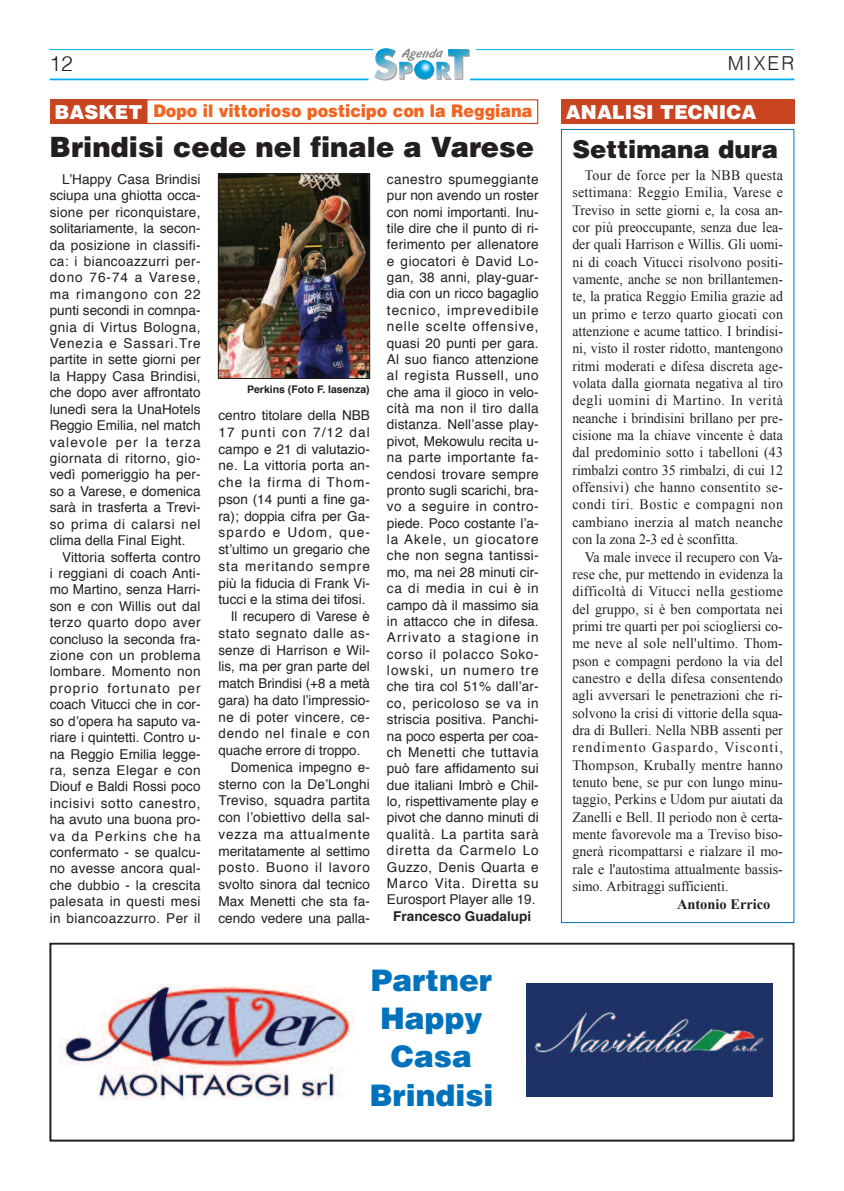
<style>
.page{position:relative;width:844px;height:1191px;background:#fff}
.page>*{position:absolute;margin:0;border:0;box-sizing:border-box;transform-origin:0 0}
.t1{font:900 29.75px/38.3px "Helvetica";color:#0072bc;text-align:center}
.t2{font:900 28px "Helvetica";color:#231f20}
.t3{font:900 24.5px "Helvetica";color:#231f20}
.t4{font:300 21px "Helvetica";color:#231f20}
.t5{font:900 19.25px "Helvetica";color:#fff}
.t6{font:300 19.25px "Helvetica";letter-spacing:.11em;color:#231f20}
.t7{font:900 17.32px "Helvetica";color:#f36421;scale:.92 1}
.t8{font:14.35px/17.3px "Times New Roman";color:#231f20;text-align:justify;scale:.96 1}
.t9{font:14.35px/17.3px "Times New Roman";color:#231f20;text-align:justify}
.t10{font:700 14.35px "Times New Roman";color:#231f20}
.t11{font:13.65px/16.4px "Helvetica";letter-spacing:.01em;color:#231f20;text-align:justify}
.t12{font:13.65px "Helvetica";letter-spacing:.06em;color:#231f20}
.t13{font:13.65px "Helvetica";letter-spacing:.05em;color:#231f20}
.t14{font:13.65px "Helvetica";letter-spacing:.035em;color:#231f20}
.t15{font:700 13.65px "Helvetica";color:#231f20}
.t16{font:13.65px "Helvetica";letter-spacing:.07em;color:#231f20}
.t17{font:13.65px "Helvetica";letter-spacing:.065em;color:#231f20}
.t18{font:13.65px "Helvetica";letter-spacing:.08em;color:#231f20}
.t19{font:13.65px "Helvetica";letter-spacing:.075em;color:#231f20}
.t20{font:13.65px "Helvetica";letter-spacing:.085em;color:#231f20}
.t21{font:700 10.5px "Helvetica";color:#231f20}
</style>
<div class="page">
<svg style="left:374px;top:48px;width:95px;height:32px"></svg>
<hr style="left:50px;top:49px;width:323px;height:1px;background:#00aeef">
<hr style="left:476px;top:49px;width:318px;height:1px;background:#00aeef">
<hr style="left:50px;top:78px;width:318px;height:2px;background:#00aeef">
<hr style="left:470px;top:78px;width:324px;height:2px;background:#00aeef">
<div style="left:50px;top:943px;width:744px;height:198px;border:2px solid #231f20"></div>
<img style="left:526px;top:983px;width:246px;height:113px">
<img style="left:58px;top:984px;width:298px;height:115px">
<div style="left:146px;top:99px;width:392px;height:25px;border:1px solid #c94522"></div>
<img style="left:220px;top:176px;width:148px;height:201px">
<div style="left:218px;top:174px;width:152px;height:205px;border:1px solid #231f20"></div>
<div style="left:50px;top:99px;width:97px;height:25px;background:#c94522"></div>
<div style="left:561px;top:99px;width:233px;height:25px;background:#c94522"></div>
<div style="left:561px;top:129px;width:233px;height:794px;border:1px solid #0072bc"></div>
<h3 class="t4" style="left:50px;top:55px;width:25px">12</h3>
<h3 class="t6" style="left:727px;top:56px;width:68px">MIXER</h3>
<p class="t7" style="left:153px;top:101px;width:413px">Dopo il vittorioso posticipo con la Reggiana</p>
<h2 class="t2" style="left:50px;top:131px;width:486px">Brindisi cede nel finale a Varese</h2>
<p class="t11" style="left:50px;top:172px;width:152px;text-indent:12px">L’Happy Casa Brindisi sciupa una ghiotta occa&shy;sione per riconquistare, solitariamente, la secon&shy;da posizione in classifi&shy;ca: i biancoazzurri per&shy;dono 76-74 a Varese, ma rimangono con 22 punti secondi in comnpa&shy;gnia di Virtus Bologna, Venezia e Sassari.Tre partite in sette giorni per la Happy Casa Brindisi, che dopo aver affrontato lunedì sera la UnaHotels Reggio Emilia, nel match valevole per la terza giornata di ritorno, gio&shy;vedì pomeriggio ha per&shy;so a Varese, e domenica sarà in trasferta a Trevi&shy;so prima di calarsi nel clima della Final Eight.</p>
<p class="t11" style="left:50px;top:549px;width:152px;text-indent:12px">Vittoria sofferta contro i reggiani di coach Anti&shy;mo Martino, senza Harri&shy;son e con Willis out dal terzo quarto dopo aver concluso la seconda fra&shy;zione con un problema lombare. Momento non proprio fortunato per coach Vitucci che in cor&shy;so d’opera ha saputo va&shy;riare i quintetti. Contro u&shy;na Reggio Emilia legge&shy;ra, senza Elegar e con Diouf e Baldi Rossi poco incisivi sotto canestro, ha avuto una buona pro&shy;va da Perkins che ha confermato - se qualcu&shy;no avesse ancora qual&shy;che dubbio - la crescita palesata in questi mesi in biancoazzurro. Per il</p>
<h3 class="t5" style="left:55px;top:105px;width:89px">BASKET</h3>
<p class="t11" style="left:387px;top:172px;width:153px">canestro spumeggiante pur non avendo un roster con nomi importanti. Inu&shy;tile dire che il punto di ri&shy;ferimento per allenatore e giocatori è David Lo&shy;gan, 38 anni, play-guar&shy;dia con un ricco bagaglio tecnico, imprevedibile nelle scelte offensive, quasi 20 punti per gara.<br>Al suo fianco attenzione al regista Russell, uno che ama il gioco in velo&shy;cità ma non il tiro dalla distanza. Nell’asse play&shy;pivot, Mekowulu recita u&shy;na parte importante fa&shy;cendosi trovare sempre pronto sugli scarichi, bra&shy;vo a seguire in contro&shy;piede. Poco costante l’a&shy;la Akele, un giocatore che non segna tantissi&shy;mo, ma nei 28 minuti cir&shy;ca di media in cui è in campo dà il massimo sia in attacco che in difesa.<br>Arrivato a stagione in corso il polacco Soko&shy;lowski, un numero tre che tira col 51% dall’ar&shy;co, pericoloso se va in striscia positiva. Panchi&shy;na poco esperta per coa&shy;ch Menetti che tuttavia può fare affidamento sui due italiani Imbrò e Chil&shy;lo, rispettivamente play e pivot che danno minuti di qualità. La partita sarà diretta da Carmelo Lo Guzzo, Denis Quarta e Marco Vita. Diretta su Eurosport Player alle 19.</p>
<p class="t15" style="left:393px;top:910px;width:139px">Francesco Guadalupi</p>
<p class="t21" style="left:247px;top:385px;width:124px">Perkins (Foto F. Iasenza)</p>
<p class="t11" style="left:218px;top:408px;width:153px">centro titolare della NBB</p>
<p class="t18" style="left:218px;top:426px;width:153px">17 punti con 7/12 dal</p>
<p class="t11" style="left:218px;top:442px;width:153px">campo e 21 di valutazio-</p>
<p class="t11" style="left:218px;top:458px;width:153px">ne. La vittoria porta an-</p>
<p class="t19" style="left:218px;top:476px;width:153px">che la firma di Thom-</p>
<p class="t11" style="left:218px;top:492px;width:153px">pson (14 punti a fine ga-</p>
<p class="t11" style="left:218px;top:509px;width:153px">ra); doppia cifra per Ga-</p>
<p class="t20" style="left:218px;top:527px;width:153px">spardo e Udom, que-</p>
<p class="t11" style="left:218px;top:542px;width:153px">st’ultimo un gregario che</p>
<p class="t16" style="left:218px;top:560px;width:153px">sta meritando sempre</p>
<p class="t11" style="left:218px;top:576px;width:153px">più la fiducia di Frank Vi-</p>
<p class="t11" style="left:218px;top:592px;width:148px">tucci e la stima dei tifosi.</p>
<p class="t11" style="left:231px;top:609px;width:140px">Il recupero di Varese è</p>
<p class="t13" style="left:218px;top:627px;width:153px">stato segnato dalle as-</p>
<p class="t11" style="left:218px;top:643px;width:153px">senze di Harrison e Wil-</p>
<p class="t11" style="left:218px;top:659px;width:153px">lis, ma per gran parte del</p>
<p class="t11" style="left:218px;top:676px;width:153px">match Brindisi (+8 a metà</p>
<p class="t11" style="left:218px;top:693px;width:153px">gara) ha dato l’impressio-</p>
<p class="t14" style="left:218px;top:711px;width:153px">ne di poter vincere, ce-</p>
<p class="t12" style="left:218px;top:728px;width:153px">dendo nel finale e con</p>
<p class="t11" style="left:218px;top:743px;width:143px">quache errore di troppo.</p>
<p class="t11" style="left:231px;top:760px;width:140px">Domenica impegno e-</p>
<p class="t11" style="left:218px;top:776px;width:153px">sterno con la De’Longhi</p>
<p class="t11" style="left:218px;top:793px;width:153px">Treviso, squadra partita</p>
<p class="t11" style="left:218px;top:810px;width:153px">con l’obiettivo della sal-</p>
<p class="t17" style="left:218px;top:828px;width:153px">vezza ma attualmente</p>
<p class="t11" style="left:218px;top:843px;width:153px">meritatamente al settimo</p>
<p class="t12" style="left:218px;top:862px;width:153px">posto. Buono il lavoro</p>
<p class="t11" style="left:218px;top:877px;width:153px">svolto sinora dal tecnico</p>
<p class="t11" style="left:218px;top:894px;width:153px">Max Menetti che sta fa-</p>
<p class="t11" style="left:218px;top:910px;width:153px">cendo vedere una palla-</p>
<h1 class="t1" style="left:369px;top:963px;width:125px">Partner<br>Happy<br>Casa<br>Brindisi</h1>
<h3 class="t5" style="left:566px;top:105px;width:192px">ANALISI TECNICA</h3>
<h3 class="t3" style="left:572px;top:135px;width:207px">Settimana dura</h3>
<p class="t8" style="left:572px;top:166px;width:221px;text-indent:12px">Tour de force per la NBB questa settimana: Reggio Emilia, Varese e Treviso in sette giorni e, la cosa an&shy;cor più preoccupante, senza due lea&shy;der quali Harrison e Willis. Gli uomi&shy;ni di coach Vitucci risolvono positi&shy;vamente, anche se non brillantemen&shy;te, la pratica Reggio Emilia grazie ad un primo e terzo quarto giocati con attenzione e acume tattico. I brindisi&shy;ni, visto il roster ridotto, mantengono ritmi moderati e difesa discreta age&shy;volata dalla giornata negativa al tiro degli uomini di Martino. In verità neanche i brindisini brillano per pre&shy;cisione ma la chiave vincente è data dal predominio sotto i tabelloni (43 rimbalzi contro 35 rimbalzi, di cui 12 offensivi) che hanno consentito se&shy;condi tiri. Bostic e compagni non cambiano inerzia al match neanche con la zona 2-3 ed è sconfitta.</p>
<p class="t9" style="left:572px;top:548px;width:212px;text-indent:12px">Va male invece il recupero con Va&shy;rese che, pur mettendo in evidenza la difficoltà di Vitucci nella gestiome del gruppo, si è ben comportata nei primi tre quarti per poi sciogliersi co&shy;me neve al sole nell'ultimo. Thom&shy;pson e compagni perdono la via del canestro e della difesa consentendo agli avversari le penetrazioni che ri&shy;solvono la crisi di vittorie della squa&shy;dra di Bulleri. Nella NBB assenti per rendimento Gaspardo, Visconti, Thompson, Krubally mentre hanno tenuto bene, se pur con lungo minu&shy;taggio, Perkins e Udom pur aiutati da Zanelli e Bell. Il periodo non è certa&shy;mente favorevole ma a Treviso biso&shy;gnerà ricompattarsi e rialzare il mo&shy;rale e l'autostima attualmente bassis&shy;simo. Arbitraggi sufficienti.</p>
<p class="t10" style="left:676px;top:895px;width:95px">Antonio Errico</p>
</div>
